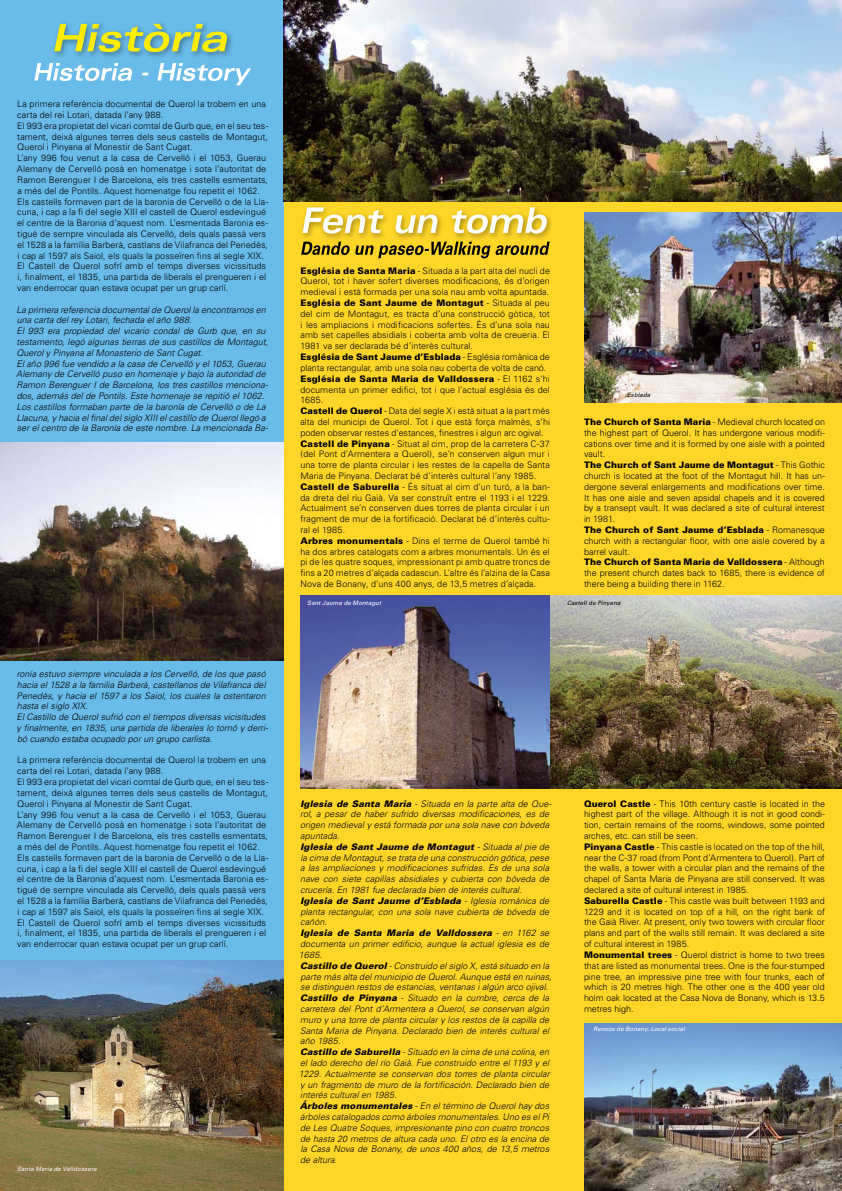
<style>
.page{position:relative;width:842px;height:1191px;background:#fff}
.page>*{position:absolute;margin:0;border:0;box-sizing:border-box;transform-origin:0 0}
.t1{font:300 9px/10.8px "Univers";letter-spacing:.005em;color:#000}
.t2{font:italic 300 9px/10.8px "Univers";letter-spacing:.005em;color:#000}
.t3{font:italic 6px "Univers";letter-spacing:.02em;color:#fff}
.t4{font:italic 6px "Univers";letter-spacing:.02em;color:#000}
.s1{font-weight:900}
</style>
<div class="page">
<div style="left:283px;top:0;width:559px;height:1191px;background:#ffd627"></div>
<div style="left:0;top:0;width:283px;height:1191px;background:#69bbe9"></div>
<img style="left:0;top:443px;width:284px;height:217px">
<img style="left:584px;top:213px;width:258px;height:190px">
<img style="left:300px;top:595px;width:542px;height:193px">
<img style="left:283px;top:0;width:559px;height:201px">
<div style="left:50px;top:20px;width:185px;height:40px;background:#000;opacity:.36"></div>
<svg style="left:54px;top:24px;width:174px;height:28px"></svg>
<svg style="left:34px;top:63px;width:217px;height:22px"></svg>
<div style="left:299px;top:204px;width:256px;height:38px;background:#000;opacity:.36"></div>
<svg style="left:302px;top:207px;width:246px;height:27px"></svg>
<svg style="left:301px;top:242px;width:249px;height:16px"></svg>
<img style="left:584px;top:1023px;width:258px;height:168px">
<img style="left:0;top:960px;width:283px;height:231px">
<p class="t1" style="left:17px;top:99px;width:253px">La primera referència documental de Querol la trobem en una carta del rei Lotari, datada l’any 988.<br>El 993 era propietat del vicari comtal de Gurb que, en el seu tes&shy;tament, deixà algunes terres dels seus castells de Montagut, Querol i Pinyana al Monestir de Sant Cugat.<br>L’any 996 fou venut a la casa de Cervelló i el 1053, Guerau Alemany de Cervelló posà en homenatge i sota l’autoritat de Ramon Berenguer I de Barcelona, els tres castells esmentats, a més del de Pontils. Aquest homenatge fou repetit el 1062.<br>Els castells formaven part de la baronia de Cervelló o de la Lla&shy;cuna, i cap a la fi del segle XIII el castell de Querol esdevingué el centre de la Baronia d’aquest nom. L’esmentada Baronia es&shy;tigué de sempre vinculada als Cervelló, dels quals passà vers el 1528 a la família Barberà, castlans de Vilafranca del Penedès, i cap al 1597 als Saiol, els quals la posseïren fins al segle XIX.<br>El Castell de Querol sofrí amb el temps diverses vicissituds i, finalment, el 1835, una partida de liberals el prengueren i el van enderrocar quan estava ocupat per un grup carlí.</p>
<p class="t2" style="left:16px;top:304px;width:254px">La primera referencia documental de Querol la encontramos en una carta del rey Lotari, fechada el año 988.<br>El 993 era propiedad del vicario condal de Gurb que, en su testamento, legó algunas tierras de sus castillos de Montagut, Querol y Pinyana al Monasterio de Sant Cugat.<br>El año 996 fue vendido a la casa de Cervelló y el 1053, Guerau Alemany de Cervelló puso en homenaje y bajo la autoridad de Ramon Berenguer I de Barcelona, los tres castillos menciona&shy;dos, además del de Pontils. Este homenaje se repitió el 1062.<br>Los castillos formaban parte de la baronía de Cervelló o de La Llacuna, y hacia el final del siglo XIII el castillo de Querol llegó a ser el centro de la Baronía de este nombre. La mencionada Ba-</p>
<p class="t2" style="left:17px;top:668px;width:253px">ronía estuvo siempre vinculada a los Cervelló, de los que pasó hacia el 1528 a la familia Barberà, castellanos de Vilafranca del Penedès, y hacia el 1597 a los Saiol, los cuales la ostentaron hasta el siglo XIX.<br>El Castillo de Querol sufrió con el tiempos diversas vicisitudes y finalmente, en 1835, una partida de liberales lo tomó y derri&shy;bó cuando estaba ocupado por un grupo carlista.</p>
<p class="t1" style="left:17px;top:755px;width:253px">La primera referència documental de Querol la trobem en una carta del rei Lotari, datada l’any 988.<br>El 993 era propietat del vicari comtal de Gurb que, en el seu tes&shy;tament, deixà algunes terres dels seus castells de Montagut, Querol i Pinyana al Monestir de Sant Cugat.<br>L’any 996 fou venut a la casa de Cervelló i el 1053, Guerau Alemany de Cervelló posà en homenatge i sota l’autoritat de Ramon Berenguer I de Barcelona, els tres castells esmentats, a més del de Pontils. Aquest homenatge fou repetit el 1062.<br>Els castells formaven part de la baronia de Cervelló o de la Lla&shy;cuna, i cap a la fi del segle XIII el castell de Querol esdevingué el centre de la Baronia d’aquest nom. L’esmentada Baronia es&shy;tigué de sempre vinculada als Cervelló, dels quals passà vers el 1528 a la família Barberà, castlans de Vilafranca del Penedès, i cap al 1597 als Saiol, els quals la posseïren fins al segle XIX.<br>El Castell de Querol sofrí amb el temps diverses vicissituds i, finalment, el 1835, una partida de liberals el prengueren i el van enderrocar quan estava ocupat per un grup carlí.</p>
<p class="t3" style="left:17px;top:1165px;width:81px">Santa Maria de Valldossera</p>
<p class="t1" style="left:300px;top:265px;width:251px"><span class="s1">Església de Santa Maria</span> - Situada a la part alta del nucli de Querol, tot i haver sofert diverses modificacions, és d’origen medieval i està formada per una sola nau amb volta apuntada.<br><span class="s1">Església de Sant Jaume de Montagut</span> - Situada al peu del cim de Montagut, es tracta d’una construcció gòtica, tot i les ampliacions i modificacions sofertes. És d’una sola nau amb set capelles absidials i coberta amb volta de creueria. El 1981 va ser declarada bé d’interès cultural.<br><span class="s1">Església de Sant Jaume d’Esblada</span> - Església romànica de planta rectangular, amb una sola nau coberta de volta de canó.<br><span class="s1">Església de Santa Maria de Valldossera</span> - El 1162 s’hi documenta un primer edifici, tot i que l’actual església és del 1685.<br><span class="s1">Castell de Querol</span> - Data del segle X i està situat a la part més alta del municipi de Querol. Tot i que està força malmès, s’hi poden observar restes d’estances, finestres i algun arc ogival.<br><span class="s1">Castell de Pinyana</span> - Situat al cim, prop de la carretera C-37 (del Pont d’Armentera a Querol), se’n conserven algun mur i una torre de planta circular i les restes de la capella de Santa Maria de Pinyana. Declarat bé d’interès cultural l’any 1985.<br><span class="s1">Castell de Saburella</span> - És situat al cim d’un turó, a la ban&shy;da dreta del riu Gaià. Va ser construït entre el 1193 i el 1229.<br>Actualment se’n conserven dues torres de planta circular i un fragment de mur de la fortificació. Declarat bé d’interès cultu&shy;ral el 1985.<br><span class="s1">Arbres monumentals</span> - Dins el terme de Querol també hi ha dos arbres catalogats com a arbres monumentals. Un és el pi de les quatre soques, impressionant pi amb quatre troncs de fins a 20 metres d’alçada cadascun. L’altre és l’alzina de la Casa Nova de Bonany, d’uns 400 anys, de 13,5 metres d’alçada.</p>
<p class="t4" style="left:627px;top:391px;width:25px">Esblada</p>
<p class="t1" style="left:584px;top:416px;width:242px"><span class="s1">The Church of Santa Maria</span> - Medieval church located on the highest part of Querol. It has undergone various modifi&shy;cations over time and it is formed by one aisle with a pointed vault.<br><span class="s1">The Church of Sant Jaume de Montagut</span> - This Gothic church is located at the foot of the Montagut hill. It has un&shy;dergone several enlargements and modifications over time.<br>It has one aisle and seven apsidal chapels and it is covered by a transept vault. It was declared a site of cultural interest in 1981.<br><span class="s1">The Church of Sant Jaume d’Esblada</span> - Romanesque church with a rectangular floor, with one aisle covered by a barrel vault.<br><span class="s1">The Church of Santa Maria de Valldossera</span> - Although the present church dates back to 1685, there is evidence of there being a building there in 1162.</p>
<p class="t3" style="left:307px;top:599px;width:75px">Sant Jaume de Montagut</p>
<p class="t4" style="left:567px;top:599px;width:55px">Castell de Pinyana</p>
<p class="t2" style="left:299px;top:798px;width:254px"><span class="s1">Iglesia de Santa Maria</span> - Situada en la parte alta de Que&shy;rol, a pesar de haber sufrido diversas modificaciones, es de origen medieval y está formada por una sola nave con bóveda apuntada.<br><span class="s1">Iglesia de Sant Jaume de Montagut</span> - Situada al pie de la cima de Montagut, se trata de una construcción gótica, pese a las ampliaciones y modificaciones sufridas. Es de una sola nave con siete capillas absidiales y cubierta con bóveda de crucería. En 1981 fue declarada bien de interés cultural.<br><span class="s1">Iglesia de Sant Jaume d’Esblada</span> - Iglesia románica de planta rectangular, con una sola nave cubierta de bóveda de cañón.<br><span class="s1">Iglesia de Santa Maria de Valldossera</span> - en 1162 se documenta un primer edificio, aunque la actual iglesia es de 1685.<br><span class="s1">Castillo de Querol</span> - Construido el siglo X, está situado en la parte más alta del municipio de Querol. Aunque está en ruinas, se distinguen restos de estancias, ventanas i algún arco ojival.<br><span class="s1">Castillo de Pinyana</span> - Situado en la cumbre, cerca de la carretera del Pont d’Armentera a Querol, se conservan algún muro y una torre de planta circular y los restos de la capilla de Santa Maria de Pinyana. Declarado bien de interés cultural el año 1985.<br><span class="s1">Castillo de Saburella</span> - Situado en la cima de una colina, en el lado derecho del río Gaià. Fue construido entre el 1193 y el 1229. Actualmente se conservan dos torres de planta circular y un fragmento de muro de la fortificación. Declarado bien de interés cultural en 1985.<br><span class="s1">Árboles monumentales</span> - En el término de Querol hay dos árboles catalogados como árboles monumentales. Uno es el Pi de Les Quatre Soques, impresionante pino con cuatro troncos de hasta 20 metros de altura cada uno. El otro es la encina de la Casa Nova de Bonany, de unos 400 años, de 13,5 metros de altura.</p>
<p class="t1" style="left:584px;top:798px;width:242px"><span class="s1">Querol Castle</span> - This 10th century castle is located in the highest part of the village. Although it is not in good condi&shy;tion, certain remains of the rooms, windows, some pointed arches, etc. can still be seen.<br><span class="s1">Pinyana Castle</span> - This castle is located on the top of the hill, near the C-37 road (from Pont d’Armentera to Querol). Part of the walls, a tower with a circular plan and the remains of the chapel of Santa Maria de Pinyana are still conserved. It was declared a site of cultural interest in 1985.<br><span class="s1">Saburella Castle</span> - This castle was built between 1193 and 1229 and it is located on top of a hill, on the right bank of the Gaià River. At present, only two towers with circular floor plans and part of the walls still remain. It was declared a site of cultural interest in 1985.<br><span class="s1">Monumental trees</span> - Querol district is home to two trees that are listed as monumental trees. One is the four-stumped pine tree, an impressive pine tree with four trunks, each of which is 20 metres high. The other one is the 400 year old holm oak located at the Casa Nova de Bonany, which is 13.5 metres high.</p>
<p class="t3" style="left:593px;top:1025px;width:93px">Ranxos de Bonany. Local social</p>
</div>
